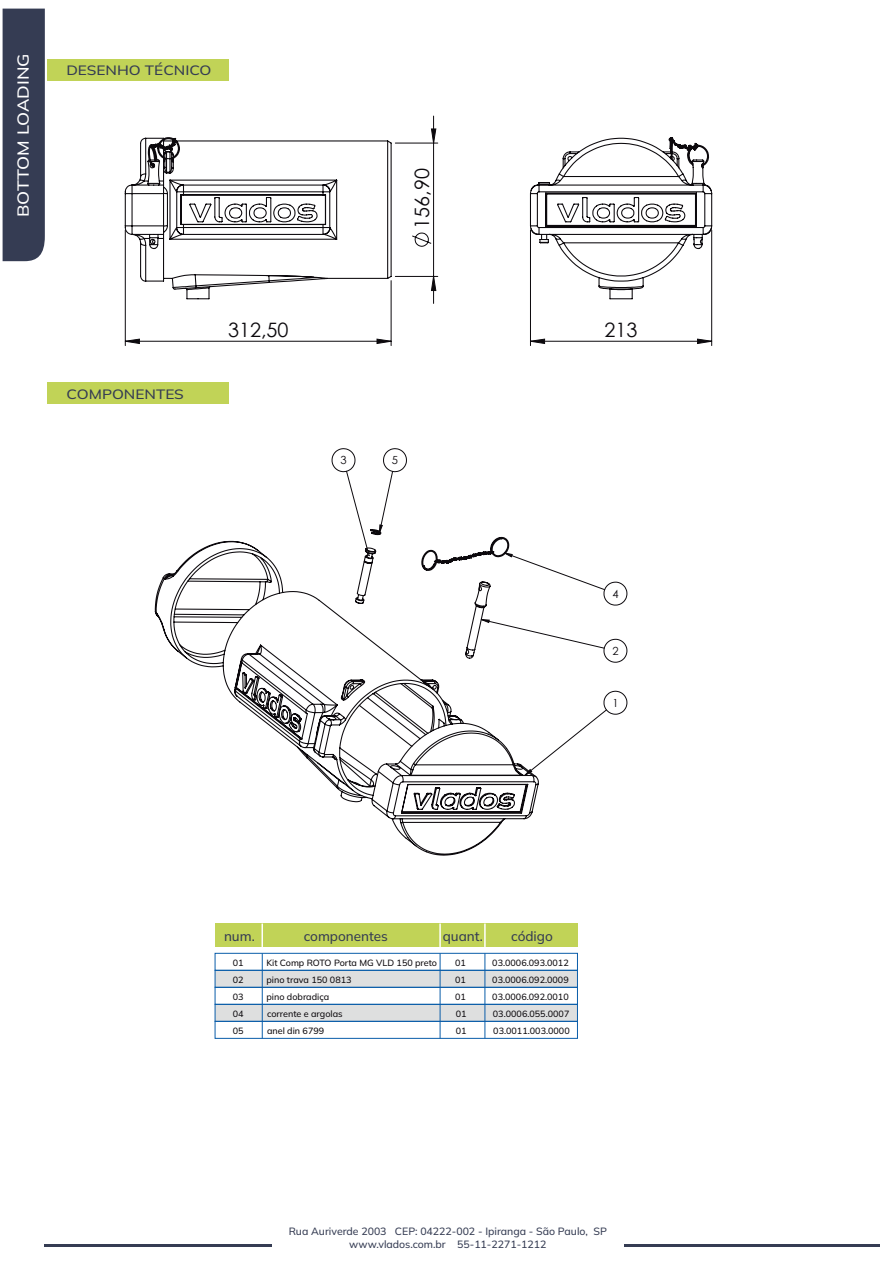
<style>
.page{position:relative;width:893px;height:1263px;background:#fff}
.page>*{position:absolute;margin:0;border:0;box-sizing:border-box;transform-origin:0 0}
.t1{font:19.8px "Century Gothic";color:#0c090d}
.t2{font:500 15.9px "Mulish";color:#fff;scale:1.14 1}
.t3{font:500 13.5px "Mulish";color:#353c53}
.t4{font:500 13.5px "Mulish";color:#353c53;scale:1.14 1}
.t5{font:11.25px "Century Gothic";color:#0c090d}
.t6{font:500 10.5px/12.6px "Mulish";color:#353c53;text-align:center}
.t7{font:500 9px/17px "Mulish";color:#0c090d;text-align:justify}
</style>
<div class="page">
<div style="left:215px;top:923px;width:362px;height:24px;background:#c1d357"></div>
<hr style="left:261px;top:923px;width:2px;height:24px;background:#fff">
<hr style="left:484px;top:923px;width:2px;height:24px;background:#fff">
<hr style="left:439px;top:923px;width:2px;height:24px;background:#fff">
<div style="left:215px;top:970px;width:363px;height:17px;background:#dedfdf;border:1px solid #0a5da9"></div>
<div style="left:215px;top:1004px;width:363px;height:17px;background:#dedfdf;border:1px solid #0a5da9"></div>
<div style="left:215px;top:953px;width:363px;height:17px;border:1px solid #0a5da9"></div>
<div style="left:215px;top:987px;width:363px;height:17px;border:1px solid #0a5da9"></div>
<div style="left:215px;top:1021px;width:363px;height:17px;border:1px solid #0a5da9"></div>
<hr style="left:262px;top:953px;width:1px;height:85px;background:#0a5da9">
<hr style="left:485px;top:953px;width:1px;height:85px;background:#0a5da9">
<hr style="left:440px;top:953px;width:1px;height:85px;background:#0a5da9">
<div style="left:3px;top:9px;width:42px;height:252px;background:#353c53"></div>
<div style="left:48px;top:59px;width:181px;height:21px;background:#c1d357"></div>
<div style="left:48px;top:382px;width:181px;height:22px;background:#c1d357"></div>
<hr style="left:44px;top:1245px;width:227px;height:2px;background:#353c53">
<hr style="left:624px;top:1245px;width:256px;height:2px;background:#353c53">
<hr style="left:711px;top:230px;width:1px;height:116px;background:#0c090d">
<hr style="left:530px;top:230px;width:1px;height:116px;background:#0c090d">
<hr style="left:125px;top:230px;width:1px;height:116px;background:#0c090d">
<hr style="left:391px;top:281px;width:1px;height:65px;background:#0c090d">
<hr style="left:395px;top:143px;width:43px;height:1px;background:#0c090d">
<hr style="left:395px;top:276px;width:43px;height:1px;background:#0c090d">
<svg style="left:531px;top:338px;width:182px;height:6px"></svg>
<svg style="left:124px;top:338px;width:268px;height:6px"></svg>
<svg style="left:411px;top:116px;width:26px;height:187px"></svg>
<svg style="left:124px;top:137px;width:268px;height:163px"></svg>
<svg style="left:529px;top:137px;width:184px;height:163px"></svg>
<svg style="left:154px;top:540px;width:385px;height:316px"></svg>
<svg style="left:331px;top:448px;width:297px;height:328px"></svg>
<svg style="left:346px;top:470px;width:261px;height:306px"></svg>
<svg style="left:368px;top:525px;width:164px;height:250px"></svg>
<h2 class="t2" style="left:12px;top:217px;width:145px;rotate:-90deg">BOTTOM LOADING</h2>
<h3 class="t4" style="left:66px;top:61px;width:129px">DESENHO TÉCNICO</h3>
<h1 class="t1" style="left:408px;top:229px;width:62px;rotate:-90deg">156,90</h1>
<h3 class="t4" style="left:67px;top:384px;width:104px">COMPONENTES</h3>
<h1 class="t1" style="left:228px;top:316px;width:62px">312,50</h1>
<h1 class="t1" style="left:605px;top:316px;width:34px">213</h1>
<p class="t5" style="left:340px;top:452px;width:8px">3</p>
<p class="t5" style="left:392px;top:452px;width:8px">5</p>
<p class="t5" style="left:612px;top:586px;width:8px">4</p>
<p class="t5" style="left:612px;top:643px;width:8px">2</p>
<p class="t5" style="left:612px;top:695px;width:8px">1</p>
<h3 class="t3" style="left:224px;top:926px;width:32px">num.</h3>
<h3 class="t3" style="left:304px;top:926px;width:86px">componentes</h3>
<h3 class="t3" style="left:443px;top:926px;width:42px">quant.</h3>
<h3 class="t3" style="left:511px;top:926px;width:43px">código</h3>
<p class="t7" style="left:233px;top:954px;width:12px">01<br>02<br>03<br>04<br>05</p>
<p class="t7" style="left:266px;top:954px;width:172px">Kit Comp ROTO Porta MG VLD 150 preto</p>
<p class="t7" style="left:455px;top:954px;width:12px">01</p>
<p class="t7" style="left:492px;top:954px;width:78px">03.0006.093.0012</p>
<p class="t7" style="left:266px;top:971px;width:87px">pino trava 150 0813</p>
<p class="t7" style="left:455px;top:971px;width:12px">01</p>
<p class="t7" style="left:492px;top:971px;width:78px">03.0006.092.0009</p>
<p class="t7" style="left:267px;top:1005px;width:77px">corrente e argolas</p>
<p class="t7" style="left:456px;top:1005px;width:12px">01</p>
<p class="t7" style="left:493px;top:1005px;width:78px">03.0006.055.0007</p>
<p class="t7" style="left:266px;top:988px;width:64px">pino dobradiça</p>
<p class="t7" style="left:455px;top:988px;width:12px">01</p>
<p class="t7" style="left:492px;top:988px;width:78px">03.0006.092.0010</p>
<p class="t7" style="left:267px;top:1022px;width:59px">anel din 6799</p>
<p class="t7" style="left:456px;top:1022px;width:12px">01</p>
<p class="t7" style="left:493px;top:1022px;width:78px">03.0011.003.0000</p>
<p class="t6" style="left:289px;top:1225px;width:320px">Rua Auriverde 2003 CEP: 04222-002 - Ipiranga - São Paulo, SP www.vlados.com.br 55-11-2271-1212</p>
</div>
